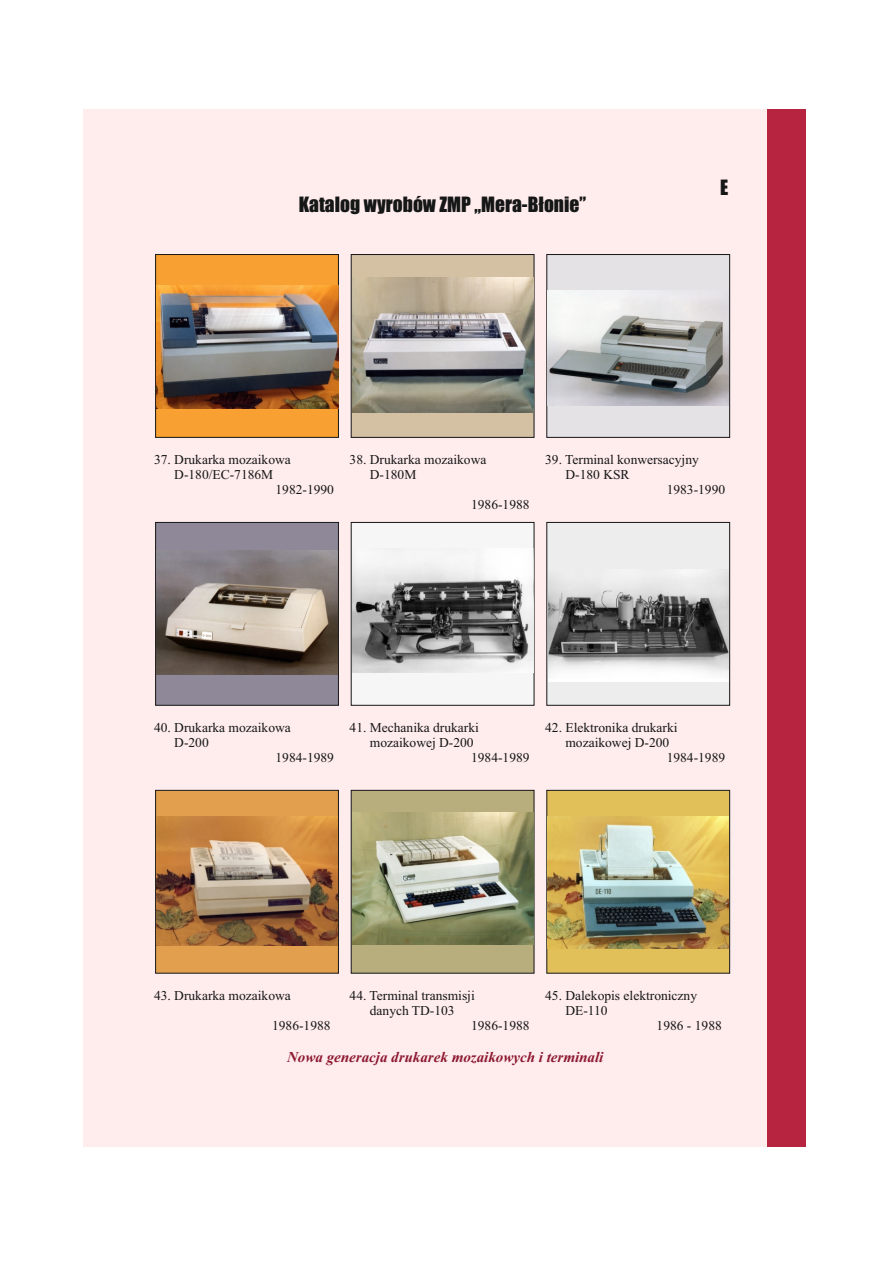
<style>
.page{position:relative;width:893px;height:1263px;background:#fff}
.page>*{position:absolute;margin:0;border:0;box-sizing:border-box;transform-origin:0 0}
.t1{font:19.5px "Impact";color:#151616}
.t2{font:italic 700 15px "Times New Roman";color:#8c1830}
.t3{font:13.5px/15px "Times New Roman";color:#151616}
</style>
<div class="page">
<div style="left:83px;top:110px;width:723px;height:1037px;background:#ffeced"></div>
<div style="left:767px;top:110px;width:39px;height:1037px;background:#b62440"></div>
<svg style="left:155px;top:789px;width:184px;height:185px"></svg>
<svg style="left:155px;top:522px;width:184px;height:184px"></svg>
<svg style="left:350px;top:522px;width:185px;height:184px"></svg>
<svg style="left:546px;top:522px;width:184px;height:184px"></svg>
<svg style="left:155px;top:254px;width:184px;height:184px"></svg>
<svg style="left:350px;top:254px;width:185px;height:184px"></svg>
<svg style="left:546px;top:254px;width:184px;height:184px"></svg>
<svg style="left:350px;top:789px;width:185px;height:185px"></svg>
<svg style="left:546px;top:789px;width:184px;height:185px"></svg>
<img style="left:156px;top:286px;width:183px;height:123px">
<img style="left:353px;top:277px;width:180px;height:135px">
<img style="left:548px;top:290px;width:181px;height:116px">
<img style="left:156px;top:550px;width:181px;height:125px">
<img style="left:353px;top:548px;width:180px;height:125px">
<img style="left:548px;top:570px;width:180px;height:111px">
<img style="left:156px;top:816px;width:182px;height:129px">
<img style="left:352px;top:812px;width:181px;height:133px">
<img style="left:548px;top:816px;width:180px;height:132px">
<h1 class="t1" style="left:299px;top:197px;width:289px">Katalog wyrobów ZMP „Mera-Błonie”</h1>
<h1 class="t1" style="left:720px;top:180px;width:10px">E</h1>
<p class="t3" style="left:154px;top:454px;width:138px">37. Drukarka mozaikowa</p>
<p class="t3" style="left:174px;top:468px;width:100px">D-180/EC-7186M</p>
<p class="t3" style="left:275px;top:483px;width:60px">1982-1990</p>
<p class="t3" style="left:370px;top:454px;width:118px;text-indent:-20px">38. Drukarka mozaikowa<br>D-180M</p>
<p class="t3" style="left:471px;top:498px;width:60px">1986-1988</p>
<p class="t3" style="left:545px;top:454px;width:155px">39. Terminal konwersacyjny</p>
<p class="t3" style="left:565px;top:468px;width:66px">D-180 KSR</p>
<p class="t3" style="left:667px;top:483px;width:60px">1983-1990</p>
<p class="t3" style="left:154px;top:721px;width:138px">40. Drukarka mozaikowa</p>
<p class="t3" style="left:174px;top:736px;width:36px">D-200</p>
<p class="t3" style="left:275px;top:751px;width:60px">1984-1989</p>
<p class="t3" style="left:350px;top:721px;width:131px">41. Mechanika drukarki</p>
<p class="t3" style="left:370px;top:736px;width:105px">mozaikowej D-200</p>
<p class="t3" style="left:471px;top:751px;width:60px">1984-1989</p>
<p class="t3" style="left:545px;top:721px;width:134px">42. Elektronika drukarki</p>
<p class="t3" style="left:565px;top:736px;width:105px">mozaikowej D-200</p>
<p class="t3" style="left:667px;top:751px;width:60px">1984-1989</p>
<p class="t3" style="left:154px;top:989px;width:138px">43. Drukarka mozaikowa</p>
<p class="t3" style="left:272px;top:1019px;width:60px">1986-1988</p>
<p class="t3" style="left:350px;top:989px;width:127px">44. Terminal transmisji</p>
<p class="t3" style="left:370px;top:1004px;width:86px">danych TD-103</p>
<p class="t3" style="left:471px;top:1019px;width:60px">1986-1988</p>
<p class="t3" style="left:545px;top:989px;width:153px">45. Dalekopis elektroniczny</p>
<p class="t3" style="left:565px;top:1004px;width:44px">DE-110</p>
<p class="t3" style="left:657px;top:1019px;width:67px">1986 - 1988</p>
<p class="t2" style="left:287px;top:1052px;width:318px">Nowa generacja drukarek mozaikowych i terminali</p>
</div>
